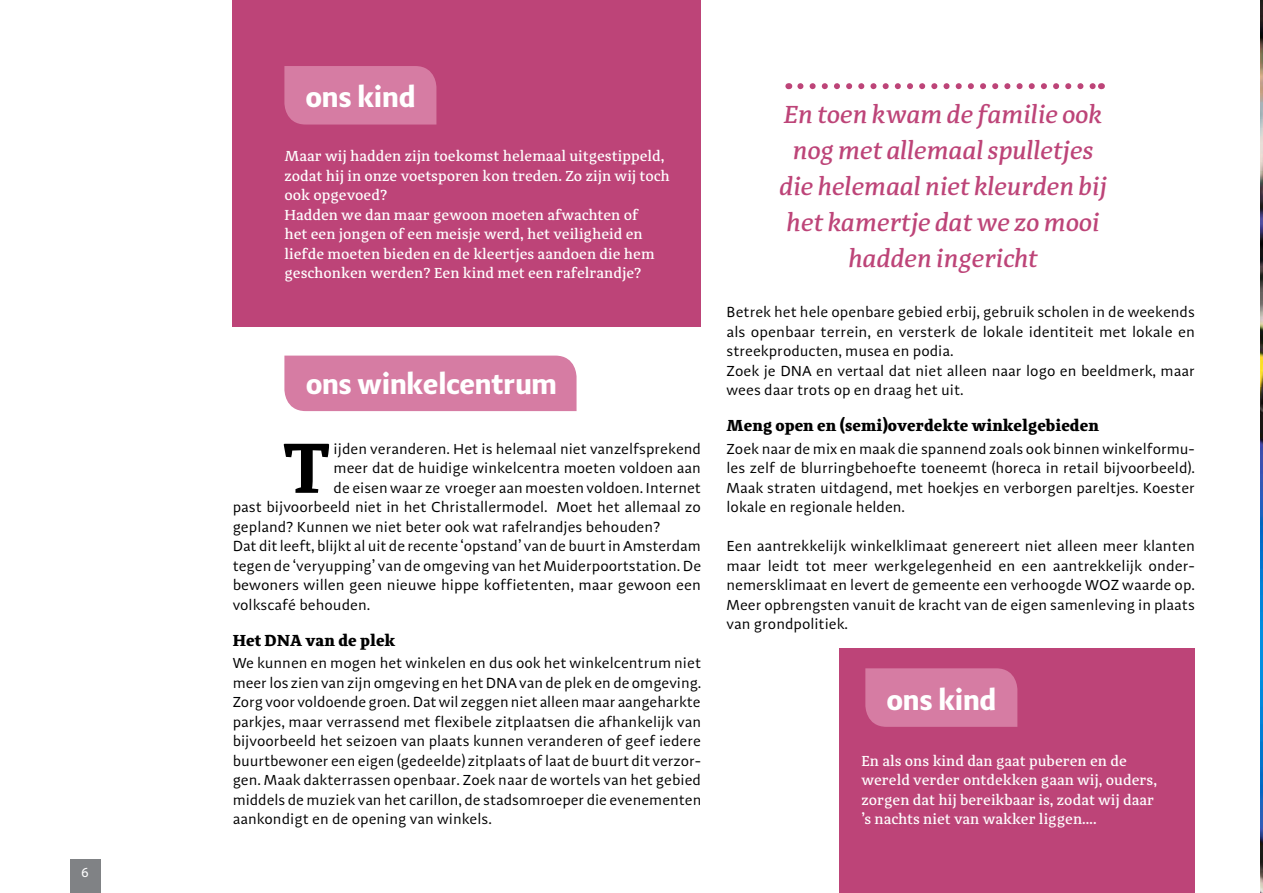
<style>
.page{position:relative;width:1263px;height:893px;background:#fff}
.page>*{position:absolute;margin:0;border:0;box-sizing:border-box;transform-origin:0 0}
.t1{font:700 73.2px "Adagio Serif";color:#000}
.t2{font:700 30px "Adagio Sans";letter-spacing:-.01em;color:#fff}
.t3{font:italic 500 25.5px/36px "Adagio Serif";letter-spacing:-.01em;color:#bd4478;text-align:center}
.t4{font:900 16.5px "Adagio Serif";color:#000}
.t5{font:15px/19.5px "Adagio Sans";color:#000;text-align:justify}
.t6{font:500 15px/19.5px "Adagio Serif";color:#fff}
.t7{font:13.5px "Adagio Sans";color:#fff}
</style>
<div class="page">
<div style="left:233px;top:0;width:468px;height:326px;background:#bd4478"></div>
<div style="left:840px;top:649px;width:355px;height:244px;background:#bd4478"></div>
<img style="left:1261px;top:0;width:2px;height:893px">
<div style="left:284px;top:66px;width:152px;height:59px;background:#d67ca3"></div>
<div style="left:865px;top:668px;width:152px;height:59px;background:#d67ca3"></div>
<div style="left:284px;top:356px;width:292px;height:55px;background:#d67ca3"></div>
<svg style="left:800px;top:83px;width:295px;height:6px"></svg>
<div style="left:70px;top:860px;width:30px;height:33px;background:#808285"></div>
<p class="t7" style="left:81px;top:864px;width:9px">6</p>
<h2 class="t2" style="left:305px;top:77px;width:111px">ons kind</h2>
<p class="t6" style="left:284px;top:147px;width:387px">Maar wij hadden zijn toekomst helemaal uitgestippeld, zodat hij in onze voetsporen kon treden. Zo zijn wij toch ook opgevoed?<br>Hadden we dan maar gewoon moeten afwachten of<br>het een jongen of een meisje werd, het veiligheid en liefde moeten bieden en de kleertjes aandoen die hem geschonken werden? Een kind met een rafelrandje?</p>
<h2 class="t2" style="left:306px;top:364px;width:253px">ons winkelcentrum</h2>
<h1 class="t1" style="left:283px;top:420px;width:49px">T</h1>
<p class="t5" style="left:334px;top:439px;width:369px">ijden veranderen. Het is helemaal niet vanzelfsprekend</p>
<p class="t5" style="left:334px;top:459px;width:369px">meer dat de huidige winkelcentra moeten voldoen aan</p>
<p class="t5" style="left:334px;top:478px;width:369px">de eisen waar ze vroeger aan moesten voldoen. Internet</p>
<p class="t5" style="left:233px;top:498px;width:470px">past bijvoorbeeld niet in het Christallermodel. Moet het allemaal zo</p>
<p class="t5" style="left:233px;top:517px;width:429px">gepland? Kunnen we niet beter ook wat rafelrandjes behouden?</p>
<p class="t5" style="left:233px;top:537px;width:470px">Dat dit leeft, blijkt al uit de recente ‘opstand’ van de buurt in Amsterdam</p>
<p class="t5" style="left:233px;top:556px;width:470px">tegen de ‘veryupping’ van de omgeving van het Muiderpoortstation. De</p>
<p class="t5" style="left:233px;top:576px;width:470px">bewoners willen geen nieuwe hippe koffietenten, maar gewoon een</p>
<p class="t5" style="left:233px;top:595px;width:139px">volkscafé behouden.</p>
<p class="t4" style="left:233px;top:629px;width:164px">Het DNA van de plek</p>
<p class="t5" style="left:233px;top:654px;width:470px">We kunnen en mogen het winkelen en dus ook het winkelcentrum niet meer los zien van zijn omgeving en het DNA van de plek en de omgeving.<br>Zorg voor voldoende groen. Dat wil zeggen niet alleen maar aangeharkte parkjes, maar verrassend met flexibele zitplaatsen die afhankelijk van bijvoorbeeld het seizoen van plaats kunnen veranderen of geef iedere buurtbewoner een eigen (gedeelde) zitplaats of laat de buurt dit verzor&shy;gen. Maak dakterrassen openbaar. Zoek naar de wortels van het gebied middels de muziek van het carillon, de stadsomroeper die evenementen aankondigt en de opening van winkels.</p>
<h3 class="t3" style="left:781px;top:97px;width:329px">En toen kwam de familie ook nog met allemaal spulletjes die helemaal niet kleurden bij het kamertje dat we zo mooi hadden ingericht</h3>
<p class="t5" style="left:726px;top:303px;width:470px;text-align:left">Betrek het hele openbare gebied erbij, gebruik scholen in de weekends als openbaar terrein, en versterk de lokale identiteit met lokale en streekproducten, musea en podia.<br>Zoek je DNA en vertaal dat niet alleen naar logo en beeldmerk, maar wees daar trots op en draag het uit.</p>
<p class="t4" style="left:726px;top:415px;width:374px">Meng open en (semi)overdekte winkelgebieden</p>
<p class="t5" style="left:726px;top:439px;width:470px">Zoek naar de mix en maak die spannend zoals ook binnen winkelformu&shy;les zelf de blurringbehoefte toeneemt (horeca in retail bijvoorbeeld).<br>Maak straten uitdagend, met hoekjes en verborgen pareltjes. Koester lokale en regionale helden.</p>
<p class="t5" style="left:726px;top:537px;width:470px">Een aantrekkelijk winkelklimaat genereert niet alleen meer klanten maar leidt tot meer werkgelegenheid en een aantrekkelijk onder&shy;nemersklimaat en levert de gemeente een verhoogde WOZ waarde op.<br>Meer opbrengsten vanuit de kracht van de eigen samenleving in plaats van grondpolitiek.</p>
<h2 class="t2" style="left:886px;top:680px;width:111px">ons kind</h2>
<p class="t6" style="left:861px;top:751px;width:297px">En als ons kind dan gaat puberen en de wereld verder ontdekken gaan wij, ouders, zorgen dat hij bereikbaar is, zodat wij daar ’s nachts niet van wakker liggen….</p>
</div>
